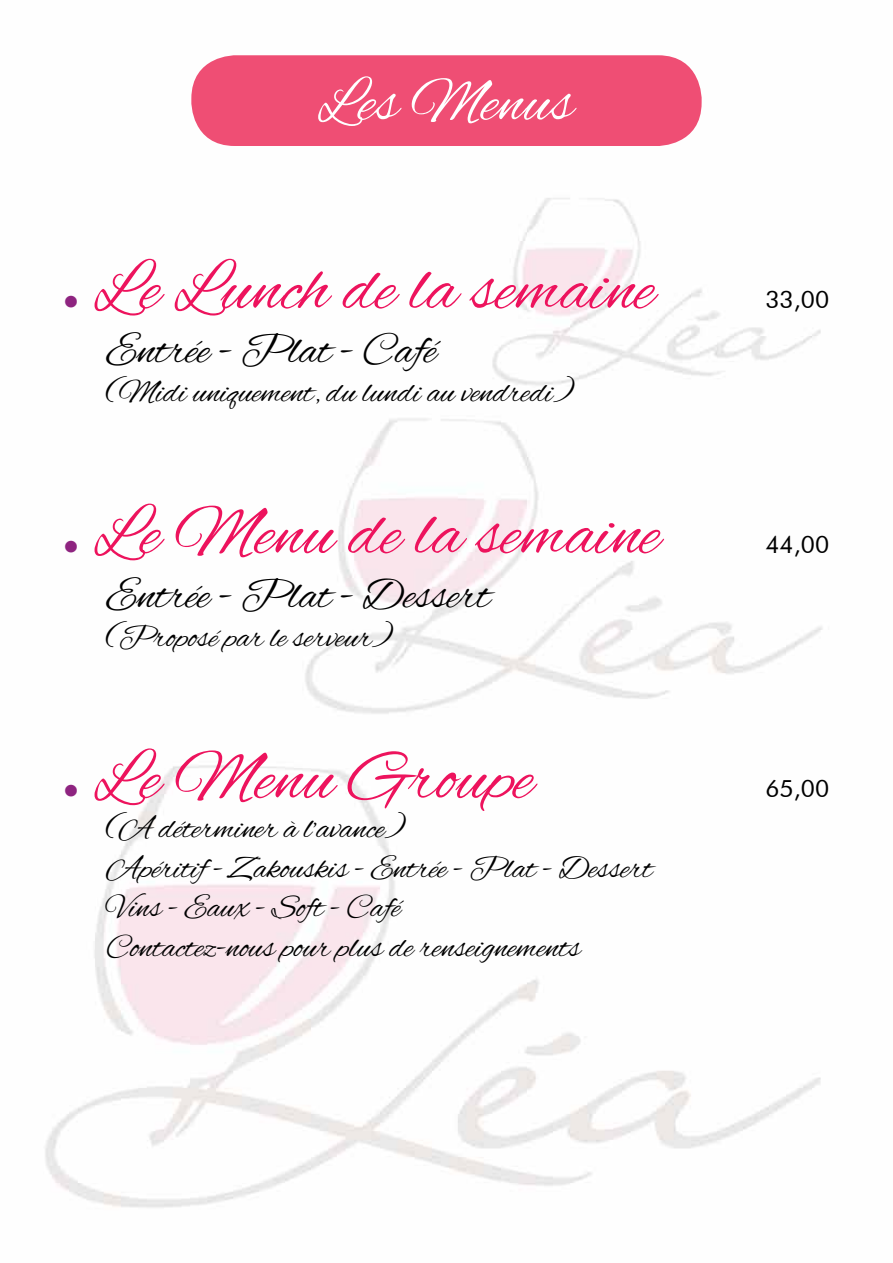
<style>
.page{position:relative;width:893px;height:1263px;background:#fff}
.page>*{position:absolute;margin:0;border:0;box-sizing:border-box;transform-origin:0 0}
.t1{font:72px "Alex Brush";color:#ed135d}
.t2{font:63px "Alex Brush";color:#fff}
.t3{font:45px "Alex Brush";color:#000}
.t4{font:33px/39.6px "Alex Brush";color:#000}
.t5{font:24px "Futura BT";color:#000}
.s1{font-size:27px;color:#8e2480}
</style>
<div class="page">
<img style="left:45px;top:55px;width:778px;height:1153px">
<div style="left:191px;top:55px;width:511px;height:91px;background:#ef4e74;border-radius:44px"></div>
<h2 class="t2" style="left:318px;top:67px;width:257px">Les Menus</h2>
<h1 class="t1" style="left:64px;top:248px;width:592px"><span class="s1">•</span> Le Lunch de la semaine</h1>
<h3 class="t3" style="left:106px;top:325px;width:331px">Entrée - Plat - Café</h3>
<p class="t4" style="left:106px;top:375px;width:470px">(Midi uniquement, du lundi au vendredi)</p>
<h1 class="t1" style="left:64px;top:493px;width:597px"><span class="s1">•</span> Le Menu de la semaine</h1>
<h3 class="t3" style="left:106px;top:569px;width:386px">Entrée - Plat - Dessert</h3>
<p class="t4" style="left:106px;top:620px;width:288px">(Proposé par le serveur)</p>
<h1 class="t1" style="left:64px;top:738px;width:471px"><span class="s1">•</span> Le Menu Groupe</h1>
<p class="t4" style="left:106px;top:810px;width:548px">(A déterminer à l’avance)<br>Apéritif - Zakouskis - Entrée - Plat - Dessert Vins - Eaux - Soft - Café<br>Contactez-nous pour plus de renseignements</p>
<p class="t5" style="left:765px;top:285px;width:65px">33,00</p>
<p class="t5" style="left:765px;top:529px;width:65px">44,00</p>
<p class="t5" style="left:765px;top:774px;width:65px">65,00</p>
</div>
